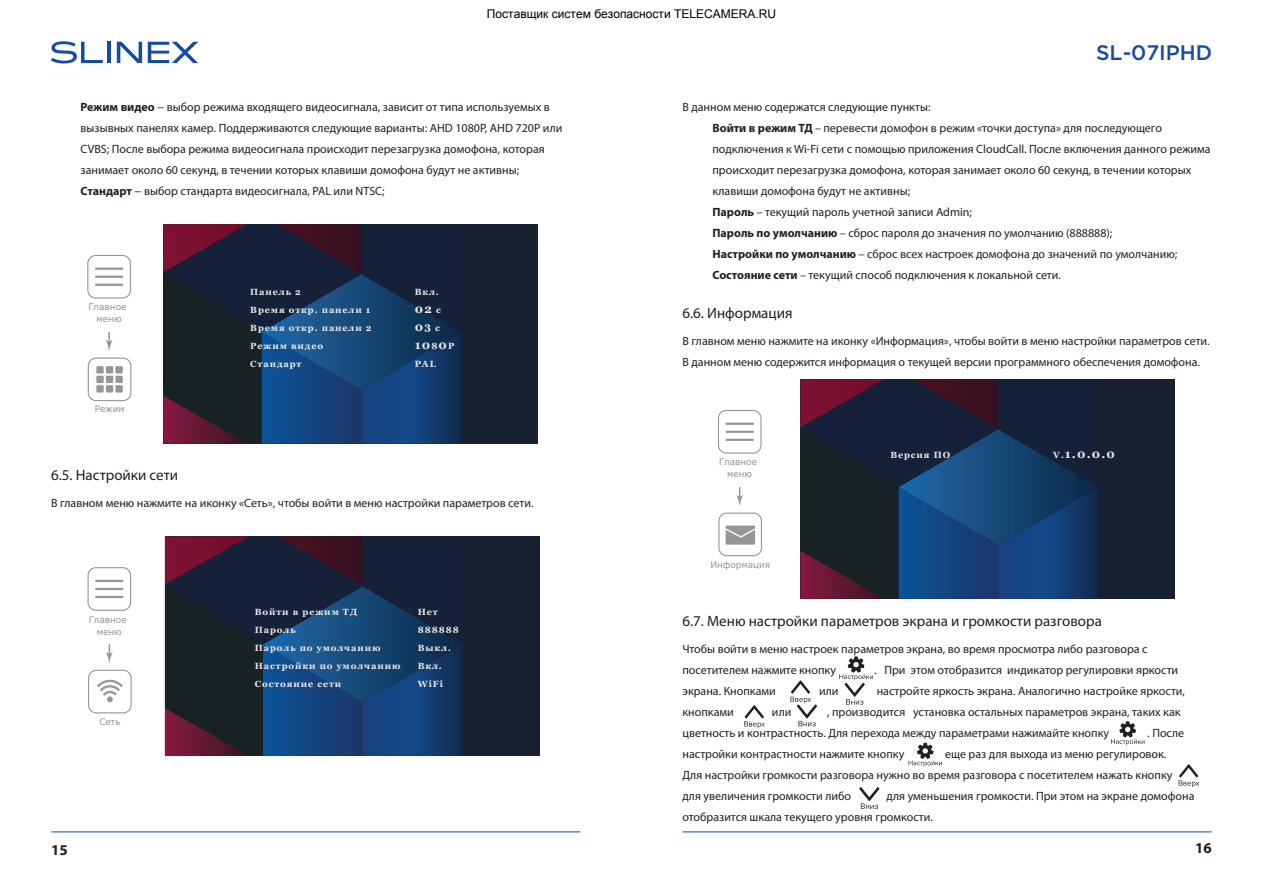
<style>
.page{position:relative;width:1263px;height:893px;background:#fff}
.page>*{position:absolute;margin:0;border:0;box-sizing:border-box;transform-origin:0 0}
.t1{font:500 21px "Gotham Pro";color:#154ba3}
.t2{font:15px "Myriad Pro";color:#241f1f}
.t3{font:700 15px "Myriad Pro";color:#241f1f}
.t4{font:12px/21px "Myriad Pro";color:#241f1f}
.t5{font:700 12px "Georgia";color:#ebeaea}
.t6{font:700 9px "Georgia";letter-spacing:.1em;color:#ebeaea}
.t7{font:9px/12px "Verdana";color:#969698;text-align:center}
.s1{font-weight:700}
.s2{font-size:9px}
.s3{font-size:10.5px}
</style>
<div class="page">
<svg style="left:51px;top:41px;width:52px;height:22px"></svg>
<hr style="left:107px;top:42px;width:4px;height:21px;background:#154ba3">
<svg style="left:117px;top:42px;width:25px;height:21px"></svg>
<svg style="left:148px;top:42px;width:50px;height:21px"></svg>
<hr style="left:51px;top:831px;width:529px;height:1px;background:#154ba3">
<hr style="left:682px;top:831px;width:530px;height:1px;background:#154ba3">
<div style="left:163px;top:224px;width:375px;height:220px;background:#172131"></div>
<svg style="left:163px;top:224px;width:298px;height:220px"></svg>
<div style="left:87px;top:255px;width:44px;height:44px;border:1px solid #969698;border-radius:8px"></div>
<hr style="left:96px;top:268px;width:26px;height:2px;background:#969698">
<hr style="left:96px;top:276px;width:26px;height:2px;background:#969698">
<hr style="left:96px;top:284px;width:26px;height:2px;background:#969698">
<svg style="left:106px;top:332px;width:6px;height:19px"></svg>
<div style="left:88px;top:358px;width:43px;height:43px;border:1px solid #969698;border-radius:8px"></div>
<div style="left:96px;top:366px;width:8px;height:7px;background:#969698"></div>
<div style="left:106px;top:366px;width:7px;height:7px;background:#969698"></div>
<div style="left:115px;top:366px;width:8px;height:7px;background:#969698"></div>
<div style="left:96px;top:376px;width:8px;height:7px;background:#969698"></div>
<div style="left:106px;top:376px;width:7px;height:7px;background:#969698"></div>
<div style="left:115px;top:376px;width:8px;height:7px;background:#969698"></div>
<div style="left:96px;top:385px;width:8px;height:8px;background:#969698"></div>
<div style="left:106px;top:385px;width:7px;height:8px;background:#969698"></div>
<div style="left:115px;top:385px;width:8px;height:8px;background:#969698"></div>
<div style="left:88px;top:567px;width:43px;height:44px;border:1px solid #969698;border-radius:8px"></div>
<hr style="left:96px;top:580px;width:27px;height:2px;background:#969698">
<hr style="left:96px;top:588px;width:27px;height:2px;background:#969698">
<hr style="left:96px;top:596px;width:27px;height:2px;background:#969698">
<svg style="left:106px;top:644px;width:7px;height:19px"></svg>
<div style="left:88px;top:670px;width:44px;height:43px;border:1px solid #969698;border-radius:8px"></div>
<svg style="left:97px;top:679px;width:26px;height:23px"></svg>
<div style="left:718px;top:410px;width:43px;height:44px;border:1px solid #969698;border-radius:8px"></div>
<hr style="left:726px;top:423px;width:27px;height:2px;background:#969698">
<hr style="left:726px;top:431px;width:27px;height:2px;background:#969698">
<hr style="left:726px;top:439px;width:27px;height:2px;background:#969698">
<svg style="left:736px;top:487px;width:7px;height:19px"></svg>
<div style="left:718px;top:513px;width:44px;height:43px;border:1px solid #969698;border-radius:8px"></div>
<svg style="left:725px;top:525px;width:30px;height:20px"></svg>
<div style="left:165px;top:536px;width:375px;height:220px;background:#172131"></div>
<svg style="left:165px;top:536px;width:297px;height:220px"></svg>
<div style="left:800px;top:379px;width:375px;height:220px;background:#172131"></div>
<svg style="left:800px;top:379px;width:298px;height:220px"></svg>
<svg style="left:1178px;top:764px;width:21px;height:23px"></svg>
<svg style="left:744px;top:705px;width:21px;height:23px"></svg>
<svg style="left:790px;top:680px;width:27px;height:46px"></svg>
<svg style="left:859px;top:787px;width:20px;height:22px"></svg>
<svg style="left:839px;top:656px;width:34px;height:49px"></svg>
<svg style="left:908px;top:743px;width:34px;height:24px"></svg>
<svg style="left:1111px;top:721px;width:33px;height:24px"></svg>
<p class="t4" style="left:81px;top:96px;width:483px"><span class="s1">Режим видео</span> − выбор режима входящего видеосигнала, зависит от типа используемых в вызывных панелях камер. Поддерживаются следующие варианты: AHD 1080P, AHD 720P или CVBS; После выбора режима видеосигнала происходит перезагрузка домофона, которая занимает около 60 секунд, в течении которых клавиши домофона будут не активны; <span class="s1">Стандарт</span> − выбор стандарта видеосигнала, PAL или NTSC;</p>
<p class="t7" style="left:89px;top:301px;width:40px">Главное меню</p>
<p class="t7" style="left:95px;top:403px;width:31px">Режим</p>
<p class="t6" style="left:250px;top:286px;width:52px">Панель 2</p>
<p class="t6" style="left:415px;top:286px;width:26px">Вкл.</p>
<p class="t6" style="left:250px;top:304px;width:122px">Время откр. панели 1</p>
<p class="t5" style="left:415px;top:301px;width:28px">02 <span class="s2">с</span></p>
<p class="t6" style="left:250px;top:322px;width:123px">Время откр. панели 2</p>
<p class="t5" style="left:415px;top:319px;width:27px">0<span class="s3">3</span> <span class="s2">с</span></p>
<p class="t6" style="left:250px;top:340px;width:74px">Режим видео</p>
<p class="t5" style="left:415px;top:337px;width:41px">10<span class="s2">8</span>0<span class="s2">P</span></p>
<p class="t6" style="left:250px;top:358px;width:53px">Стандарт</p>
<p class="t6" style="left:415px;top:358px;width:23px">PAL</p>
<p class="t2" style="left:51px;top:465px;width:129px">6.5. Настройки сети</p>
<p class="t4" style="left:51px;top:492px;width:484px">В главном меню нажмите на иконку «Сеть», чтобы войти в меню настройки параметров сети.</p>
<p class="t7" style="left:89px;top:613px;width:40px">Главное меню</p>
<p class="t7" style="left:99px;top:715px;width:23px">Сеть</p>
<p class="t6" style="left:255px;top:606px;width:104px">Войти в режим ТД</p>
<p class="t6" style="left:418px;top:606px;width:22px">Нет</p>
<p class="t6" style="left:255px;top:624px;width:42px">Пароль</p>
<p class="t6" style="left:418px;top:624px;width:43px">888888</p>
<p class="t6" style="left:255px;top:642px;width:127px">Пароль по умолчанию</p>
<p class="t6" style="left:418px;top:642px;width:35px">Выкл.</p>
<p class="t6" style="left:255px;top:660px;width:147px">Настройки по умолчанию</p>
<p class="t6" style="left:418px;top:660px;width:26px">Вкл.</p>
<p class="t6" style="left:255px;top:678px;width:88px">Состояние сети</p>
<p class="t6" style="left:418px;top:678px;width:27px">WiFi</p>
<h1 class="t1" style="left:1096px;top:41px;width:118px">SL-07IPHD</h1>
<p class="t4" style="left:712px;top:96px;width:500px;text-indent:-30px">В данном меню содержатся следующие пункты:<br><span class="s1">Войти в режим ТД</span> – перевести домофон в режим «точки доступа» для последующего подключения к Wi-Fi сети с помощью приложения CloudCall. После включения данного режима происходит перезагрузка домофона, которая занимает около 60 секунд, в течении которых клавиши домофона будут не активны;<br><span class="s1">Пароль</span> – текущий пароль учетной записи Admin;<br><span class="s1">Пароль по умолчанию</span> – сброс пароля до значения по умолчанию (888888);<br><span class="s1">Настройки по умолчанию</span> – сброс всех настроек домофона до значений по умолчанию; <span class="s1">Состояние сети</span> – текущий способ подключения к локальной сети.</p>
<p class="t2" style="left:682px;top:304px;width:112px">6.6. Информация</p>
<p class="t4" style="left:682px;top:330px;width:529px">В главном меню нажмите на иконку «Информация», чтобы войти в меню настройки параметров сети.<br>В данном меню содержится информация о текущей версии программного обеспечения домофона.</p>
<p class="t7" style="left:719px;top:456px;width:40px">Главное меню</p>
<p class="t7" style="left:710px;top:558px;width:61px">Информация</p>
<p class="t6" style="left:890px;top:449px;width:61px">Версия ПО</p>
<p class="t5" style="left:1053px;top:446px;width:63px"><span class="s2">V.</span>1.0.0.0</p>
<p class="t2" style="left:682px;top:611px;width:421px">6.7. Меню настройки параметров экрана и громкости разговора</p>
<p class="t4" style="left:682px;top:638px;width:467px">Чтобы войти в меню настроек параметров экрана, во время просмотра либо разговора с посетителем нажмите кнопку</p>
<p class="t4" style="left:874px;top:659px;width:305px">. При этом отобразится индикатор регулировки яркости</p>
<p class="t4" style="left:682px;top:680px;width:95px">экрана. Кнопками</p>
<p class="t4" style="left:819px;top:680px;width:21px">или</p>
<p class="t4" style="left:877px;top:680px;width:310px">настройте яркость экрана. Аналогично настройке яркости,</p>
<p class="t4" style="left:682px;top:701px;width:53px">кнопками</p>
<p class="t4" style="left:772px;top:701px;width:21px">или</p>
<p class="t4" style="left:682px;top:701px;width:500px;text-indent:145px">, производится установка остальных параметров экрана, таких как цветность и контрастность. Для перехода между параметрами нажимайте кнопку</p>
<p class="t4" style="left:1147px;top:722px;width:39px">. После</p>
<p class="t4" style="left:682px;top:743px;width:223px">настройки контрастности нажмите кнопку</p>
<p class="t4" style="left:682px;top:743px;width:491px;text-indent:263px">еще раз для выхода из меню регулировок.<br>Для настройки громкости разговора нужно во время разговора с посетителем нажать кнопку для увеличения громкости либо</p>
<p class="t4" style="left:682px;top:785px;width:513px;text-indent:204px">для уменьшения громкости. При этом на экране домофона отобразится шкала текущего уровня громкости.</p>
<p class="t3" style="left:51px;top:840px;width:18px">15</p>
<p class="t3" style="left:1195px;top:838px;width:18px">16</p>
</div>
